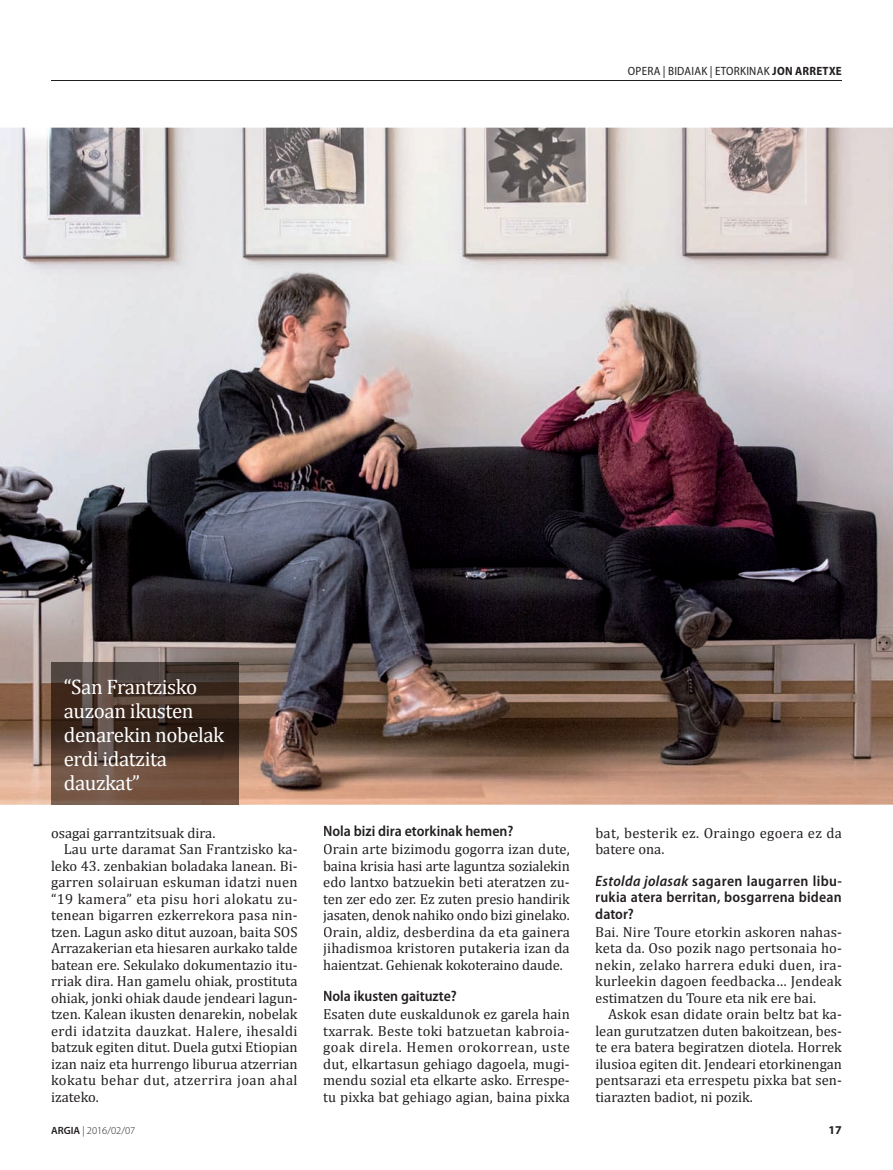
<style>
.page{position:relative;width:893px;height:1170px;background:#fff}
.page>*{position:absolute;margin:0;border:0;box-sizing:border-box;transform-origin:0 0}
.t1{font:21px/24px "Cambria";letter-spacing:-.02em;color:#fff}
.t2{font:600 semi-condensed 15px/16.5px "Myriad Pro";color:#231f20;text-align:justify}
.t3{font:14.55px/16.5px "Cambria";color:#231f20;text-align:justify}
.t4{font:14.55px/16.5px "Cambria";letter-spacing:.025em;color:#231f20}
.t5{font:14.55px "Cambria";letter-spacing:.02em;color:#231f20}
.t6{font:14.55px "Cambria";letter-spacing:.035em;color:#231f20}
.t7{font:semi-condensed 12px "Myriad Pro";letter-spacing:.02em;color:#231f20}
.t8{font:700 12px "Myriad Pro";color:#231f20}
.t9{font:300 10.5px "Myriad Pro";color:#231f20}
.s1{font-weight:700}
.s2{font-style:italic}
.s3{font-weight:600}
</style>
<div class="page">
<hr style="left:51px;top:80px;width:791px;height:1px;background:#231f20">
<img style="left:0;top:128px;width:893px;height:676px">
<img style="left:51px;top:662px;width:187px;height:142px">
<p class="t7" style="left:628px;top:63px;width:215px">OPERA | BIDAIAK | ETORKINAK <span class="s1">JON ARRETXE</span></p>
<h1 class="t1" style="left:64px;top:674px;width:162px">“San Frantzisko auzoan ikusten denarekin nobelak erdi idatzita dauzkat”</h1>
<p class="t3" style="left:51px;top:824px;width:166px">osagai garrantzitsuak dira.</p>
<p class="t3" style="left:64px;top:840px;width:235px">Lau urte daramat San Frantzisko ka-</p>
<p class="t3" style="left:51px;top:857px;width:248px">leko 43. zenbakian boladaka lanean. Bi-</p>
<p class="t5" style="left:51px;top:873px;width:248px">garren solairuan eskuman idatzi nuen</p>
<p class="t4" style="left:51px;top:890px;width:248px">“19 kamera” eta pisu hori alokatu zu-</p>
<p class="t3" style="left:51px;top:906px;width:248px">tenean bigarren ezkerrekora pasa nin-</p>
<p class="t3" style="left:51px;top:923px;width:248px">tzen. Lagun asko ditut auzoan, baita SOS</p>
<p class="t3" style="left:51px;top:939px;width:248px">Arrazakerian eta hiesaren aurkako talde</p>
<p class="t3" style="left:51px;top:956px;width:248px">batean ere. Sekulako dokumentazio itu-</p>
<p class="t3" style="left:51px;top:972px;width:248px">rriak dira. Han gamelu ohiak, prostituta</p>
<p class="t3" style="left:51px;top:989px;width:248px">ohiak, jonki ohiak daude jendeari lagun-</p>
<p class="t3" style="left:51px;top:1005px;width:248px">tzen. Kalean ikusten denarekin, nobelak</p>
<p class="t4" style="left:51px;top:1022px;width:248px">erdi idatzita dauzkat. Halere, ihesaldi</p>
<p class="t3" style="left:51px;top:1038px;width:248px">batzuk egiten ditut. Duela gutxi Etiopian</p>
<p class="t3" style="left:51px;top:1055px;width:248px">izan naiz eta hurrengo liburua atzerrian</p>
<p class="t6" style="left:51px;top:1071px;width:248px">kokatu behar dut, atzerrira joan ahal</p>
<p class="t3" style="left:51px;top:1088px;width:49px">izateko.</p>
<p class="t2" style="left:323px;top:822px;width:192px">Nola bizi dira etorkinak hemen?</p>
<p class="t3" style="left:323px;top:840px;width:248px">Orain arte bizimodu gogorra izan dute, baina krisia hasi arte laguntza sozialekin edo lantxo batzuekin beti ateratzen zu&shy;ten zer edo zer. Ez zuten presio handirik jasaten, denok nahiko ondo bizi ginelako.<br>Orain, aldiz, desberdina da eta gainera jihadismoa kristoren putakeria izan da haientzat. Gehienak kokoteraino daude.</p>
<p class="t2" style="left:323px;top:987px;width:135px">Nola ikusten gaituzte?</p>
<p class="t3" style="left:323px;top:1005px;width:248px">Esaten dute euskaldunok ez garela hain txarrak. Beste toki batzuetan kabroia&shy;goak direla. Hemen orokorrean, uste dut, elkartasun gehiago dagoela, mugi&shy;mendu sozial eta elkarte asko. Errespe&shy;tu pixka bat gehiago agian, baina pixka</p>
<p class="t4" style="left:595px;top:824px;width:248px">bat, besterik ez. Oraingo egoera ez da batere ona.</p>
<p class="t2" style="left:595px;top:871px;width:248px"><span class="s2">Estolda jolasak</span> sagaren laugarren libu&shy;rukia atera berritan, bosgarrena bidean dator?</p>
<p class="t3" style="left:595px;top:923px;width:248px">Bai. Nire Toure etorkin askoren nahas&shy;keta da. Oso pozik nago pertsonaia ho&shy;nekin, zelako harrera eduki duen, ira&shy;kurleekin dagoen feedbacka… Jendeak estimatzen du Toure eta nik ere bai.</p>
<p class="t3" style="left:595px;top:1005px;width:248px;text-indent:13px">Askok esan didate orain beltz bat ka&shy;lean gurutzatzen duten bakoitzean, bes&shy;te era batera begiratzen diotela. Horrek ilusioa egiten dit. Jendeari etorkinengan pentsarazi eta errespetu pixka bat sen&shy;tiarazten badiot, ni pozik.</p>
<p class="t9" style="left:51px;top:1123px;width:86px"><span class="s3">ARGIA</span> | 2016/02/07</p>
<p class="t8" style="left:829px;top:1122px;width:15px">17</p>
</div>
